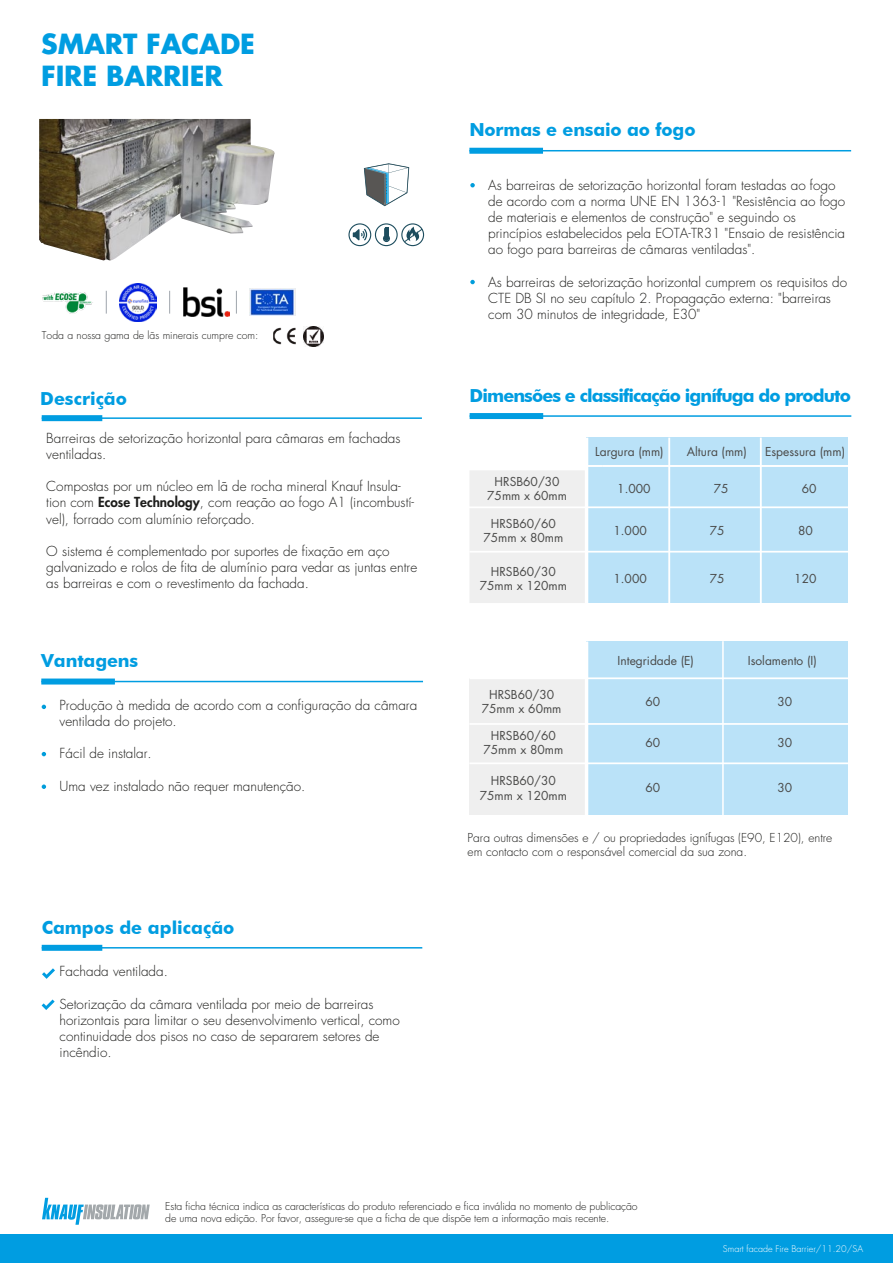
<style>
.page{position:relative;width:893px;height:1263px;background:#fff}
.page>*{position:absolute;margin:0;border:0;box-sizing:border-box;transform-origin:0 0}
.t1{font:700 27px/32.4px "Futura Std";letter-spacing:-.01em;color:#009de1}
.t2{font:700 18px "Futura BT";letter-spacing:-.01em;color:#009de1}
.t3{font:700 18px "Futura BT";letter-spacing:-.05em;color:#009de1}
.t4{font:300 13.5px/16.2px "Futura Std";color:#1d1d1b}
.t5{font:12px/14.4px "Futura Std";color:#4a4a49;text-align:center}
.t6{font:300 12px/14.4px "Futura Std";color:#1d1d1b}
.t7{font:300 10.5px/12.6px "Futura Std";letter-spacing:-.01em;color:#1d1d1b}
.t8{font:300 9px "Futura Std";color:#fff}
.s1{font-weight:800}
</style>
<div class="page">
<img style="left:42px;top:292px;width:51px;height:22px">
<div style="left:586px;top:438px;width:262px;height:165px;background:#bae2f8"></div>
<div style="left:0;top:1235px;width:893px;height:28px;background:#009de1"></div>
<svg style="left:42px;top:1198px;width:108px;height:27px"></svg>
<hr style="left:42px;top:417px;width:380px;height:2px;background:#009de1">
<div style="left:42px;top:415px;width:60px;height:6px;background:#009de1"></div>
<hr style="left:42px;top:947px;width:380px;height:1px;background:#009de1">
<div style="left:42px;top:945px;width:60px;height:6px;background:#009de1"></div>
<svg style="left:42px;top:968px;width:13px;height:11px"></svg>
<svg style="left:42px;top:999px;width:13px;height:11px"></svg>
<svg style="left:383px;top:227px;width:7px;height:15px"></svg>
<div style="left:375px;top:223px;width:23px;height:23px;border:1px solid #1d4d5e;border-radius:50%"></div>
<div style="left:401px;top:223px;width:23px;height:23px;border:1px solid #1d4d5e;border-radius:50%"></div>
<svg style="left:403px;top:227px;width:20px;height:16px"></svg>
<svg style="left:353px;top:229px;width:14px;height:12px"></svg>
<div style="left:348px;top:223px;width:23px;height:23px;border:1px solid #1d4d5e;border-radius:50%"></div>
<img style="left:273px;top:327px;width:23px;height:18px">
<img style="left:304px;top:326px;width:19px;height:20px">
<hr style="left:469px;top:150px;width:382px;height:1px;background:#009de1">
<div style="left:469px;top:148px;width:74px;height:6px;background:#009de1"></div>
<hr style="left:41px;top:681px;width:382px;height:1px;background:#009de1">
<div style="left:41px;top:678px;width:74px;height:6px;background:#009de1"></div>
<svg style="left:42px;top:705px;width:4px;height:4px"></svg>
<svg style="left:42px;top:752px;width:4px;height:4px"></svg>
<svg style="left:42px;top:784px;width:4px;height:5px"></svg>
<div style="left:470px;top:470px;width:115px;height:133px;background:#efefef"></div>
<div style="left:586px;top:641px;width:262px;height:174px;background:#bae2f8"></div>
<div style="left:469px;top:678px;width:117px;height:137px;background:#efefef"></div>
<hr style="left:585px;top:438px;width:3px;height:165px;background:#fff">
<hr style="left:470px;top:415px;width:381px;height:2px;background:#009de1">
<div style="left:470px;top:413px;width:73px;height:6px;background:#009de1"></div>
<svg style="left:364px;top:163px;width:45px;height:43px"></svg>
<img style="left:119px;top:283px;width:38px;height:38px">
<svg style="left:169px;top:291px;width:1px;height:23px"></svg>
<svg style="left:106px;top:291px;width:1px;height:23px"></svg>
<svg style="left:236px;top:291px;width:1px;height:23px"></svg>
<hr style="left:469px;top:465px;width:134px;height:2px;background:#fff">
<hr style="left:603px;top:465px;width:249px;height:2px;background:#fff">
<hr style="left:469px;top:506px;width:379px;height:2px;background:#fff">
<hr style="left:668px;top:438px;width:2px;height:165px;background:#fff">
<hr style="left:760px;top:438px;width:2px;height:165px;background:#fff">
<hr style="left:585px;top:641px;width:3px;height:174px;background:#fff">
<hr style="left:722px;top:641px;width:2px;height:174px;background:#fff">
<svg style="left:470px;top:280px;width:5px;height:4px"></svg>
<svg style="left:470px;top:183px;width:5px;height:4px"></svg>
<hr style="left:469px;top:551px;width:383px;height:1px;background:#fff">
<hr style="left:469px;top:677px;width:383px;height:2px;background:#fff">
<hr style="left:469px;top:723px;width:383px;height:2px;background:#fff">
<hr style="left:469px;top:762px;width:383px;height:2px;background:#fff">
<img style="left:39px;top:119px;width:236px;height:142px">
<img style="left:184px;top:288px;width:46px;height:28px">
<img style="left:249px;top:288px;width:46px;height:28px">
<h1 class="t1" style="left:41px;top:27px;width:215px">SMART FACADE<br>FIRE BARRIER</h1>
<p class="t7" style="left:42px;top:329px;width:218px">Toda a nossa gama de lãs minerais cumpre com:</p>
<h2 class="t2" style="left:40px;top:387px;width:88px">Descrição</h2>
<p class="t4" style="left:46px;top:430px;width:356px">Barreiras de setorização horizontal para câmaras em fachadas ventiladas.</p>
<p class="t4" style="left:46px;top:479px;width:369px">Compostas por um núcleo em lã de rocha mineral Knauf Insula&shy;tion com <span class="s1">Ecose Technology</span>, com reação ao fogo A1 (incombustí&shy;vel), forrado com alumínio reforçado.</p>
<p class="t4" style="left:46px;top:543px;width:372px">O sistema é complementado por suportes de fixação em aço galvanizado e rolos de fita de alumínio para vedar as juntas entre as barreiras e com o revestimento da fachada.</p>
<h2 class="t2" style="left:41px;top:650px;width:99px">Vantagens</h2>
<p class="t4" style="left:60px;top:697px;width:359px">Produção à medida de acordo com a configuração da câmara ventilada do projeto.</p>
<p class="t4" style="left:60px;top:746px;width:94px">Fácil de instalar.</p>
<p class="t4" style="left:60px;top:778px;width:247px">Uma vez instalado não requer manutenção.</p>
<h2 class="t2" style="left:42px;top:917px;width:194px">Campos de aplicação</h2>
<p class="t4" style="left:60px;top:964px;width:110px">Fachada ventilada.</p>
<p class="t4" style="left:60px;top:996px;width:342px">Setorização da câmara ventilada por meio de barreiras horizontais para limitar o seu desenvolvimento vertical, como continuidade dos pisos no caso de separarem setores de incêndio.</p>
<h2 class="t2" style="left:469px;top:119px;width:228px">Normas e ensaio ao fogo</h2>
<p class="t4" style="left:488px;top:177px;width:359px">As barreiras de setorização horizontal foram testadas ao fogo de acordo com a norma UNE EN 1363-1 "Resistência ao fogo de materiais e elementos de construção" e seguindo os princípios estabelecidos pela EOTA-TR31 "Ensaio de resistência ao fogo para barreiras de câmaras ventiladas".</p>
<p class="t4" style="left:488px;top:274px;width:360px">As barreiras de setorização horizontal cumprem os requisitos do<br>CTE DB SI no seu capítulo 2. Propagação externa: "barreiras com 30 minutos de integridade, E30"</p>
<h2 class="t3" style="left:470px;top:384px;width:383px">Dimensões e classificação ignífuga do produto</h2>
<p class="t5" style="left:487px;top:474px;width:81px">HRSB60/30<br>75mm x 60mm</p>
<p class="t5" style="left:483px;top:516px;width:81px">HRSB60/60<br>75mm x 80mm</p>
<p class="t5" style="left:480px;top:564px;width:89px">HRSB60/30<br>75mm x 120mm</p>
<p class="t5" style="left:482px;top:687px;width:81px">HRSB60/30<br>75mm x 60mm</p>
<p class="t5" style="left:483px;top:728px;width:81px">HRSB60/60<br>75mm x 80mm</p>
<p class="t5" style="left:480px;top:774px;width:89px">HRSB60/30<br>75mm x 120mm</p>
<p class="t5" style="left:595px;top:444px;width:70px">Largura (mm)</p>
<p class="t5" style="left:687px;top:444px;width:62px">Altura (mm)</p>
<p class="t5" style="left:765px;top:444px;width:82px">Espessura (mm)</p>
<p class="t5" style="left:617px;top:481px;width:35px">1.000</p>
<p class="t5" style="left:614px;top:523px;width:35px">1.000</p>
<p class="t5" style="left:614px;top:571px;width:35px">1.000</p>
<p class="t5" style="left:714px;top:481px;width:16px">75</p>
<p class="t5" style="left:710px;top:523px;width:16px">75</p>
<p class="t5" style="left:710px;top:571px;width:16px">75</p>
<p class="t5" style="left:802px;top:481px;width:16px">60</p>
<p class="t5" style="left:798px;top:523px;width:16px">80</p>
<p class="t5" style="left:794px;top:571px;width:24px">120</p>
<p class="t5" style="left:618px;top:653px;width:78px">Integridade (E)</p>
<p class="t5" style="left:645px;top:694px;width:16px">60</p>
<p class="t5" style="left:645px;top:736px;width:16px">60</p>
<p class="t5" style="left:748px;top:653px;width:70px">Isolamento (I)</p>
<p class="t5" style="left:777px;top:694px;width:16px">30</p>
<p class="t5" style="left:777px;top:736px;width:16px">30</p>
<p class="t5" style="left:645px;top:781px;width:16px">60</p>
<p class="t5" style="left:777px;top:781px;width:16px">30</p>
<p class="t6" style="left:468px;top:830px;width:366px">Para outras dimensões e / ou propriedades ignífugas (E90, E120), entre em contacto com o responsável comercial da sua zona.</p>
<p class="t7" style="left:165px;top:1200px;width:474px">Esta ficha técnica indica as características do produto referenciado e fica inválida no momento de publicação de uma nova edição. Por favor, assegure-se que a ficha de que dispõe tem a informação mais recente.</p>
<p class="t8" style="left:723px;top:1243px;width:142px">Smart facade Fire Barrier/11.20/SA</p>
</div>
